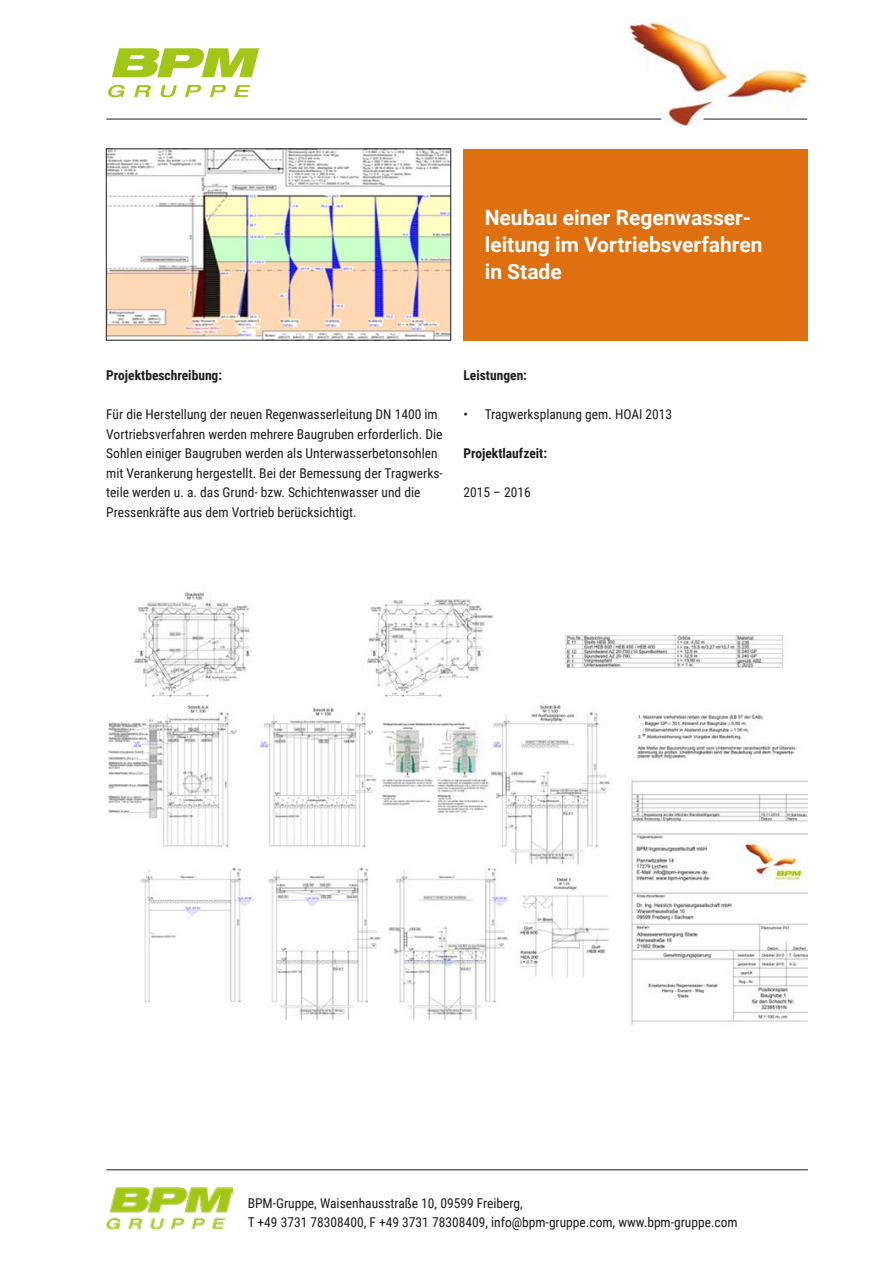
<style>
.page{position:relative;width:893px;height:1263px;background:#fff}
.page>*{position:absolute;margin:0;border:0;box-sizing:border-box;transform-origin:0 0}
.t1{font:700 21px/27px "Roboto";color:#fff}
.t2{font:13.5px/19.5px "Roboto Condensed";color:#1d1d1b}
.t3{font:700 13.5px "Roboto Condensed";color:#1d1d1b}
</style>
<div class="page">
<img style="left:629px;top:21px;width:179px;height:105px">
<svg style="left:112px;top:48px;width:147px;height:29px"></svg>
<svg style="left:108px;top:85px;width:17px;height:12px"></svg>
<svg style="left:160px;top:85px;width:17px;height:12px"></svg>
<svg style="left:134px;top:85px;width:17px;height:12px"></svg>
<svg style="left:210px;top:85px;width:16px;height:12px"></svg>
<svg style="left:234px;top:85px;width:16px;height:12px"></svg>
<svg style="left:185px;top:85px;width:16px;height:12px"></svg>
<hr style="left:106px;top:119px;width:555px;height:1px;background:#1d1d1b">
<hr style="left:703px;top:119px;width:104px;height:1px;background:#1d1d1b">
<div style="left:463px;top:149px;width:345px;height:191px;background:#de7010"></div>
<hr style="left:106px;top:1169px;width:702px;height:1px;background:#1d1d1b">
<img style="left:108px;top:151px;width:341px;height:187px">
<div style="left:106px;top:149px;width:345px;height:191px;border:1px solid #1d1d1b"></div>
<img style="left:107px;top:592px;width:701px;height:433px">
<img style="left:106px;top:1187px;width:126px;height:42px">
<h1 class="t1" style="left:485px;top:204px;width:279px">Neubau einer Regenwasser&shy;leitung im Vortriebsverfahren in Stade</h1>
<p class="t3" style="left:106px;top:366px;width:117px">Projektbeschreibung:</p>
<p class="t2" style="left:106px;top:404px;width:338px">Für die Herstellung der neuen Regenwasserleitung DN 1400 im Vortriebsverfahren werden mehrere Baugruben erforderlich. Die Sohlen einiger Baugruben werden als Unterwasserbetonsohlen mit Verankerung hergestellt. Bei der Bemessung der Tragwerks&shy;teile werden u. a. das Grund- bzw. Schichtenwasser und die Pressenkräfte aus dem Vortrieb berücksichtigt.</p>
<p class="t3" style="left:463px;top:366px;width:65px">Leistungen:</p>
<p class="t2" style="left:463px;top:404px;width:210px">• Tragwerksplanung gem. HOAI 2013</p>
<p class="t3" style="left:463px;top:444px;width:85px">Projektlaufzeit:</p>
<p class="t2" style="left:463px;top:482px;width:69px">2015 – 2016</p>
<p class="t2" style="left:248px;top:1192px;width:492px">BPM-Gruppe, Waisenhausstraße 10, 09599 Freiberg,<br>T +49 3731 78308400, F +49 3731 78308409, info@bpm-gruppe.com, www.bpm-gruppe.com</p>
</div>
